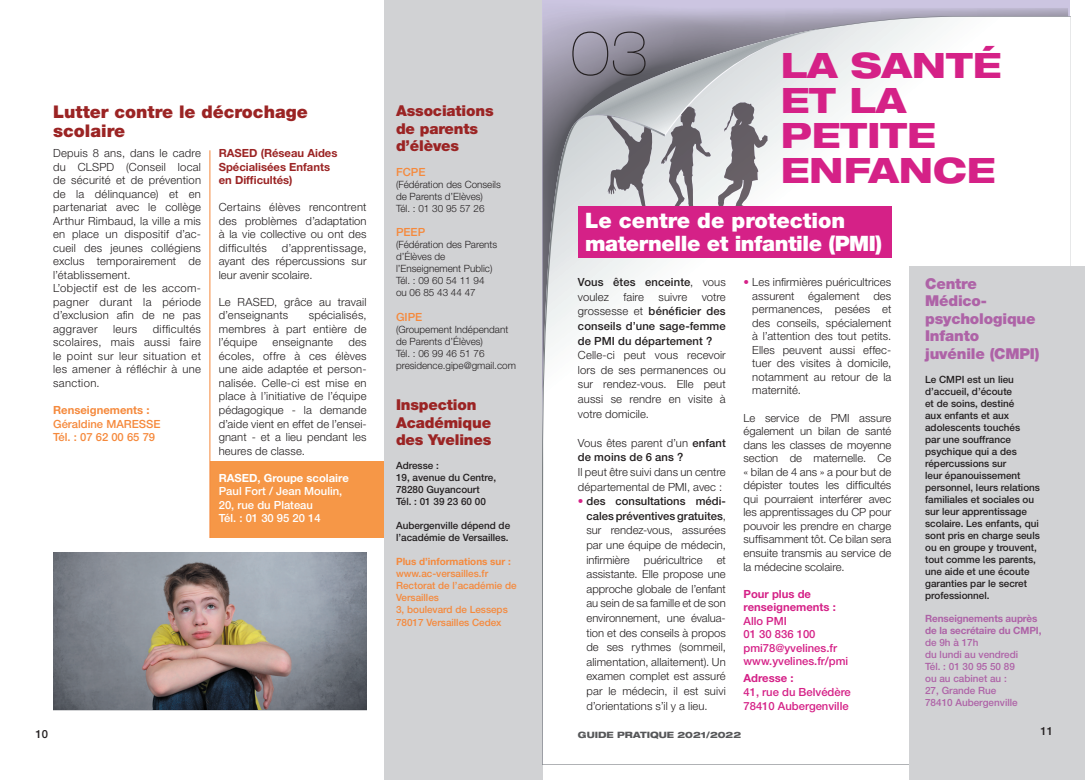
<style>
.page{position:relative;width:1085px;height:780px;background:#fff}
.page>*{position:absolute;margin:0;border:0;box-sizing:border-box;transform-origin:0 0}
.t1{font:200 expanded 60px "Helvetica Neue LT Std";color:#231f20}
.t2{font:800 expanded 35px/35px "Helvetica Neue LT Std";color:#d52187}
.t3{font:900 21.25px/22.5px "Helvetica Neue LT Std";letter-spacing:-.02em;color:#fff}
.t4{font:900 17.5px/18.8px "Helvetica Neue LT Std";color:#9b2424}
.t5{font:900 15px/17.5px "Helvetica Neue LT Std";letter-spacing:-.01em;color:#9b2424}
.t6{font:900 15px/17.5px "Helvetica Neue LT Std";letter-spacing:-.01em;color:#ae63a7}
.t7{font:300 11.25px/13.5px "Helvetica Neue LT Std";letter-spacing:.015em;color:#231f20;text-align:justify}
.t8{font:500 11.25px/14.6px "Helvetica Neue LT Std";letter-spacing:.01em;color:#231f20}
.t9{font:500 11.25px/13.5px "Helvetica Neue LT Std";color:#d52187}
.t10{font:700 11.25px/13.5px "Helvetica Neue LT Std";color:#9b2424}
.t11{font:500 11.25px/13.5px "Helvetica Neue LT Std";color:#fff}
.t12{font:500 11.25px/13.5px "Helvetica Neue LT Std";color:#f5893c}
.t13{font:700 11.25px/13.5px "Helvetica Neue LT Std";color:#d52187}
.t14{font:700 11.25px "Helvetica Neue LT Std";color:#fff}
.t15{font:700 11.25px "Helvetica Neue LT Std";color:#f5893c}
.t16{font:500 10px/12px "Helvetica Neue LT Std";color:#231f20}
.t17{font:300 10px/12px "Helvetica Neue LT Std";color:#231f20}
.t18{font:500 10px/12px "Helvetica Neue LT Std";color:#f5893c}
.t19{font:500 10px/12px "Helvetica Neue LT Std";color:#ae63a7}
.t20{font:700 10px/12px "Helvetica Neue LT Std";letter-spacing:-.01em;color:#ae63a7}
.t21{font:700 10px "Helvetica Neue LT Std";color:#f5893c}
.t22{font:800 expanded 8.75px "Helvetica Neue LT Std";color:#57585a}
.s1{font-weight:300}
.s2{color:#d52187}
.s3{font-weight:500}
</style>
<div class="page">
<div style="left:210px;top:462px;width:174px;height:76px;background:#f69747"></div>
<div style="left:384px;top:0;width:158px;height:779px;background:#d1d2d4"></div>
<img style="left:761px;top:7px;width:308px;height:9px">
<img style="left:761px;top:8px;width:306px;height:8px">
<div style="left:909px;top:267px;width:175px;height:513px;background:#d1d2d4"></div>
<svg style="left:542px;top:16px;width:527px;height:748px"></svg>
<hr style="left:209px;top:150px;width:1px;height:388px;background:#f5893c">
<div style="left:578px;top:206px;width:313px;height:52px;background:#d52187"></div>
<img style="left:53px;top:552px;width:313px;height:157px">
<h3 class="t4" style="left:53px;top:102px;width:256px">Lutter contre le décrochage scolaire</h3>
<p class="t7" style="left:53px;top:146px;width:149px;text-align:left">Depuis 8 ans, dans le cadre du CLSPD (Conseil local de sécurité et de prévention de la délinquance) et en partenariat avec le collège<br>Arthur Rimbaud, la ville a mis en place un dispositif d’ac&shy;cueil des jeunes collégiens exclus temporairement de l’établissement.<br>L’objectif est de les accom&shy;pagner durant la période d’exclusion afin de ne pas aggraver</p>
<p class="t10" style="left:219px;top:146px;width:120px">RASED (Réseau Aides<br>Spécialisées Enfants en Difficultés)</p>
<p class="t7" style="left:219px;top:200px;width:149px">Certains élèves rencontrent des problèmes d’adaptation à la vie collective ou ont des difficultés</p>
<p class="t7" style="left:219px;top:241px;width:149px;text-indent:63px">d’apprentissage, ayant des répercussions sur leur avenir scolaire.</p>
<p class="t7" style="left:219px;top:295px;width:149px">Le RASED, grâce au travail d’enseignants</p>
<p class="t7" style="left:219px;top:308px;width:149px;text-indent:90px">spécialisés, membres à part entière de l’équipe</p>
<p class="t7" style="left:53px;top:322px;width:149px;text-indent:100px">difficultés scolaires, mais aussi faire le point sur leur situation et les amener à réfléchir à une sanction.</p>
<p class="t15" style="left:53px;top:403px;width:98px">Renseignements :</p>
<p class="t12" style="left:53px;top:416px;width:109px">Géraldine MARESSE<br>Tél. : 07 62 00 65 79</p>
<p class="t7" style="left:113px;top:322px;width:26px">leurs</p>
<p class="t7" style="left:219px;top:335px;width:149px;text-indent:129px">des écoles, offre à ces élèves une aide adaptée et person&shy;nalisée. Celle-ci est mise en place à l’initiative de l’équipe pédagogique - la demande d’aide vient en effet de l’ensei&shy;gnant - et a lieu pendant les heures de classe.</p>
<p class="t14" style="left:219px;top:470px;width:131px">RASED, Groupe scolaire</p>
<p class="t11" style="left:219px;top:484px;width:125px">Paul Fort / Jean Moulin,<br>20, rue du Plateau<br>Tél. : 01 30 95 20 14</p>
<p class="t7" style="left:272px;top:335px;width:62px">enseignante</p>
<h3 class="t5" style="left:396px;top:102px;width:99px">Associations de parents d’élèves</h3>
<p class="t12" style="left:396px;top:165px;width:31px">FCPE</p>
<p class="t17" style="left:396px;top:178px;width:106px">(Fédération des Conseils de Parents d’Elèves)<br>Tél. : 01 30 95 57 26</p>
<p class="t12" style="left:396px;top:225px;width:31px">PEEP</p>
<p class="t17" style="left:396px;top:238px;width:103px">(Fédération des Parents d’Élèves de l’Enseignement Public)<br>Tél. : 09 60 54 11 94 ou 06 85 43 44 47</p>
<p class="t12" style="left:396px;top:310px;width:28px">GIPE</p>
<p class="t17" style="left:396px;top:323px;width:121px">(Groupement Indépendant de Parents d’Élèves)<br>Tél. : 06 99 46 51 76 presidence.gipe@gmail.com</p>
<h3 class="t5" style="left:396px;top:396px;width:97px">Inspection<br>Académique des Yvelines</h3>
<p class="t16" style="left:396px;top:459px;width:101px">Adresse :<br>19, avenue du Centre,<br>78280 Guyancourt<br>Tél. : 01 39 23 60 00</p>
<p class="t16" style="left:396px;top:519px;width:116px">Aubergenville dépend de l’académie de Versailles.</p>
<p class="t21" style="left:396px;top:555px;width:116px">Plus d’informations sur :</p>
<p class="t18" style="left:396px;top:567px;width:122px">www.ac-versailles.fr<br>Rectorat de l’académie de<br>Versailles<br>3, boulevard de Lesseps<br>78017 Versailles Cedex</p>
<h1 class="t1" style="left:570px;top:19px;width:79px">03</h1>
<h2 class="t2" style="left:780px;top:47px;width:222px">LA SANTÉ<br>ET LA<br>PETITE<br>ENFANCE</h2>
<h3 class="t3" style="left:585px;top:209px;width:299px">Le centre de protection maternelle et infantile (PMI)</h3>
<p class="t8" style="left:578px;top:275px;width:149px">Vous êtes enceinte<span class="s1">, vous voulez</span></p>
<p class="t7" style="left:623px;top:290px;width:22px">faire</p>
<p class="t7" style="left:658px;top:290px;width:30px">suivre</p>
<p class="t8" style="left:578px;top:289px;width:149px;text-align:justify;text-indent:124px"><span class="s1">votre grossesse et</span> bénéficier des conseils d’une sage-femme de PMI du département ?</p>
<p class="t7" style="left:578px;top:347px;width:149px;line-height:14.6px">Celle-ci peut vous recevoir lors de ses permanences ou sur rendez-vous. Elle peut aussi se rendre en visite à votre domicile.</p>
<p class="t8" style="left:578px;top:435px;width:149px"><span class="s1">Vous êtes parent d’un</span> enfant de moins de 6 ans ?</p>
<p class="t7" style="left:578px;top:464px;width:149px;line-height:14.6px">Il peut être suivi dans un centre départemental de PMI, avec :</p>
<p class="t7" style="left:586px;top:493px;width:141px;line-height:14.6px;text-indent:-9px"><span class="s2">•</span> <span class="s3">des consultations médi&shy;cales préventives gratuites</span>, sur rendez-vous, assurées par une équipe de médecin, infirmière</p>
<p class="t7" style="left:643px;top:552px;width:60px">puéricultrice</p>
<p class="t7" style="left:586px;top:552px;width:141px;line-height:14.6px;text-indent:130px">et assistante. Elle propose une approche globale de l’enfant au sein de sa famille et de son environnement, une évalua&shy;tion et des conseils à propos de ses rythmes (sommeil, alimentation, allaitement). Un examen complet est assuré par le médecin, il est suivi d’orientations s’il y a lieu.</p>
<p class="t7" style="left:752px;top:275px;width:141px;text-indent:-9px"><span class="s2">•</span> Les infirmières puéricultrices assurent également des permanences, pesées et des conseils, spécialement à l’attention des tout petits.<br>Elles peuvent aussi effec&shy;tuer des visites à domicile, notamment au retour de la maternité.</p>
<p class="t7" style="left:743px;top:410px;width:149px">Le service de PMI assure également un bilan de santé dans les classes de moyenne section de maternelle. Ce « bilan de 4 ans » a pour but de dépister toutes les difficultés qui pourraient interférer avec les apprentissages du CP pour pouvoir les prendre en charge suffisamment tôt. Ce bilan sera ensuite transmis au service de la médecine scolaire.</p>
<p class="t13" style="left:743px;top:586px;width:94px">Pour plus de renseignements :</p>
<p class="t9" style="left:743px;top:613px;width:106px">Allo PMI<br>01 30 836 100 pmi78@yvelines.fr www.yvelines.fr/pmi</p>
<p class="t13" style="left:743px;top:671px;width:52px">Adresse :</p>
<p class="t9" style="left:743px;top:685px;width:109px">41, rue du Belvédère<br>78410 Aubergenville</p>
<h3 class="t6" style="left:925px;top:275px;width:116px">Centre<br>Médico&shy;psychologique<br>Infanto juvénile (CMPI)</h3>
<p class="t16" style="left:925px;top:373px;width:116px">Le CMPI est un lieu d’accueil, d’écoute<br>et de soins, destiné<br>aux enfants et aux adolescents touchés<br>par une souffrance psychique qui a des répercussions sur<br>leur épanouissement personnel, leurs relations familiales et sociales ou sur leur apprentissage scolaire. Les enfants, qui sont pris en charge seuls ou en groupe y trouvent, tout comme les parents, une aide et une écoute garanties par le secret professionnel.</p>
<p class="t20" style="left:925px;top:612px;width:118px">Renseignements auprès de la secrétaire du CMPI,</p>
<p class="t19" style="left:925px;top:636px;width:94px">de 9h à 17h<br>du lundi au vendredi<br>Tél. : 01 30 95 50 89 ou au cabinet au :<br>27, Grande Rue<br>78410 Aubergenville</p>
<p class="t8" style="left:1040px;top:723px;width:14px">11</p>
<p class="t8" style="left:35px;top:726px;width:14px">10</p>
<p class="t8" style="left:1040px;top:726px;width:14px">11</p>
<p class="t22" style="left:578px;top:729px;width:165px">GUIDE PRATIQUE 2021/2022</p>
</div>
